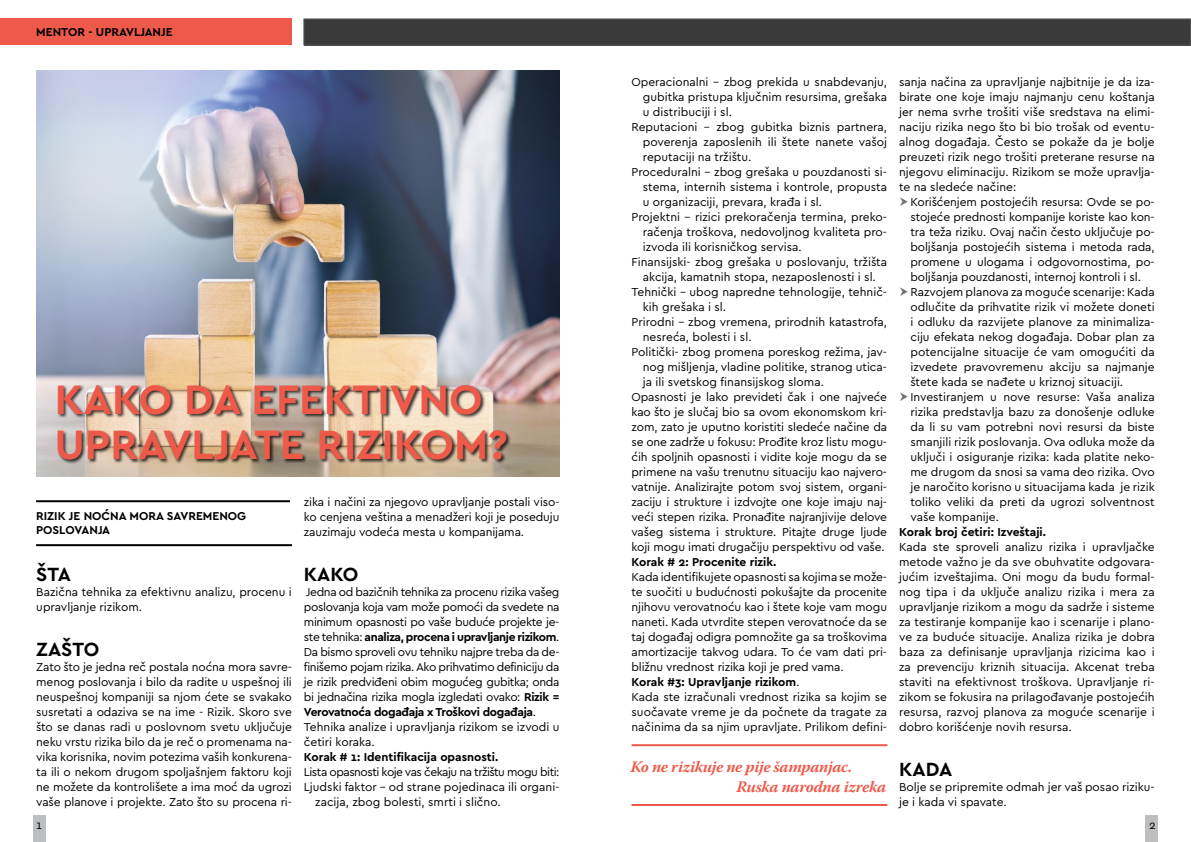
<style>
.page{position:relative;width:1191px;height:842px;background:#fff}
.page>*{position:absolute;margin:0;border:0;box-sizing:border-box;transform-origin:0 0}
.t1{font:700 43px "Cera Pro";color:#ed5a4a}
.t2{font:700 20px "Cera Pro";color:#000}
.t3{font:italic 700 16px/19.2px "Warnock PKS";letter-spacing:-.02em;color:#ed5a4a}
.t4{font:12px/15px "Cera Pro";letter-spacing:-.01em;color:#000}
.t5{font:12px/15px "Cera Pro";letter-spacing:-.03em;color:#000}
.t6{font:700 12px "Cera Pro";color:#000}
.t7{font:12px "Cera Pro";letter-spacing:-.04em;color:#000}
.s1{font-weight:700}
</style>
<div class="page">
<div style="left:304px;top:19px;width:886px;height:26px;background:#3a3a3a"></div>
<div style="left:303px;top:18px;width:888px;height:28px;border:1px solid #58585a"></div>
<div style="left:33px;top:815px;width:13px;height:26px;background:#bcbec0"></div>
<div style="left:1145px;top:815px;width:12px;height:26px;background:#bcbec0"></div>
<hr style="left:631px;top:804px;width:256px;height:2px;background:#ed5a4a">
<hr style="left:631px;top:744px;width:256px;height:2px;background:#ed5a4a">
<hr style="left:36px;top:500px;width:254px;height:2px;background:#000">
<hr style="left:36px;top:544px;width:256px;height:2px;background:#000">
<div style="left:0;top:18px;width:292px;height:27px;background:#ed5a4a"></div>
<img style="left:36px;top:71px;width:523px;height:405px">
<div style="left:57px;top:385px;width:454px;height:79px;background:#000;opacity:.75"></div>
<p class="t6" style="left:36px;top:24px;width:9px">MEN</p>
<p class="t6" style="left:61px;top:24px;width:112px">TOR - UPRAVLJANJE</p>
<h1 class="t1" style="left:55px;top:371px;width:59px">Kako</h1>
<h1 class="t1" style="left:184px;top:371px;width:164px">da efektiv</h1>
<h1 class="t1" style="left:418px;top:371px;width:58px">no</h1>
<h1 class="t1" style="left:55px;top:416px;width:28px">uprav</h1>
<h1 class="t1" style="left:191px;top:416px;width:149px">ljate riziko</h1>
<h1 class="t1" style="left:454px;top:416px;width:55px">m?</h1>
<p class="t6" style="left:36px;top:508px;width:14px">Rizik</p>
<p class="t6" style="left:69px;top:508px;width:80px">je noćna mora</p>
<p class="t6" style="left:167px;top:508px;width:9px">savr</p>
<p class="t6" style="left:196px;top:508px;width:52px">emenog</p>
<p class="t6" style="left:36px;top:522px;width:9px">pos</p>
<p class="t6" style="left:59px;top:522px;width:15px">lova</p>
<p class="t6" style="left:89px;top:522px;width:16px">nja</p>
<h2 class="t2" style="left:36px;top:561px;width:36px">ŠTA</h2>
<p class="t4" style="left:36px;top:584px;width:257px">Bazična tehnika za efektivnu analizu, procenu i upravljanje rizikom.</p>
<h2 class="t2" style="left:36px;top:636px;width:65px">ZAŠTO</h2>
<p class="t4" style="left:36px;top:659px;width:257px;text-align:justify">Zato što je jedna reč postala noćna mora savre&shy;menog poslovanja i bilo da radite u uspešnoj ili neuspešnoj kompaniji sa njom ćete se svakako susretati a odaziva se na ime - Rizik. Skoro sve što se danas radi u poslovnom svetu uključuje neku vrstu rizika bilo da je reč o promenama na&shy;vika korisnika, novim potezima vaših konkurena&shy;ta ili o nekom drugom spoljašnjem faktoru koji ne možete da kontrolišete a ima moć da ugrozi vaše planove i projekte. Zato što su procena ri-</p>
<p class="t4" style="left:304px;top:494px;width:257px;text-align:justify">zika i načini za njegovo upravljanje postali viso&shy;ko cenjena veština a menadžeri koji je poseduju zauzimaju vodeća mesta u kompanijama.</p>
<h2 class="t2" style="left:304px;top:561px;width:56px">KAKO</h2>
<p class="t5" style="left:304px;top:584px;width:257px">Jedna od bazičnih tehnika za procenu rizika vašeg poslovanja koja vam može pomoći da svedete na minimum opasnosti po vaše buduće projekte je&shy;ste tehnika: <span class="s1">analiza, procena i upravljanje rizikom</span>.<br>Da bismo sproveli ovu tehniku najpre treba da de&shy;finišemo pojam rizika. Ako prihvatimo definiciju da je rizik predviđeni obim mogućeg gubitka; onda bi jednačina rizika mogla izgledati ovako: <span class="s1">Rizik = Verovatnoća događaja x Troškovi događaja</span>.<br>Tehnika analize i upravljanja rizikom se izvodi u četiri koraka.</p>
<p class="t6" style="left:304px;top:749px;width:196px">Korak # 1: Identifikacija opasnosti.</p>
<p class="t7" style="left:304px;top:764px;width:257px">Lista opasnosti koje vas čekaju na tržištu mogu biti:</p>
<p class="t4" style="left:304px;top:779px;width:257px">Ljudski faktor – od strane pojedinaca ili organi-</p>
<p class="t4" style="left:315px;top:794px;width:187px">zacija, zbog bolesti, smrti i slično.</p>
<p class="t4" style="left:631px;top:74px;width:257px">Operacionalni – zbog prekida u snabdevanju,</p>
<p class="t4" style="left:643px;top:89px;width:246px">gubitka pristupa ključnim resursima, grešaka</p>
<p class="t4" style="left:643px;top:104px;width:91px">u distribuciji i sl.</p>
<p class="t4" style="left:631px;top:119px;width:257px">Reputacioni – zbog gubitka biznis partnera,</p>
<p class="t4" style="left:643px;top:134px;width:246px">poverenja zaposlenih ili štete nanete vašoj</p>
<p class="t4" style="left:643px;top:149px;width:110px">reputaciji na tržištu.</p>
<p class="t4" style="left:631px;top:164px;width:257px">Proceduralni – zbog grešaka u pouzdanosti si-</p>
<p class="t4" style="left:643px;top:179px;width:246px">stema, internih sistema i kontrole, propusta</p>
<p class="t4" style="left:643px;top:194px;width:181px">u organizaciji, prevara, krađa i sl.</p>
<p class="t4" style="left:631px;top:209px;width:257px">Projektni – rizici prekoračenja termina, preko-</p>
<p class="t4" style="left:643px;top:224px;width:246px">račenja troškova, nedovoljnog kvaliteta pro-</p>
<p class="t4" style="left:643px;top:239px;width:160px">izvoda ili korisničkog servisa.</p>
<p class="t4" style="left:631px;top:254px;width:257px">Finansijski- zbog grešaka u poslovanju, tržišta</p>
<p class="t4" style="left:643px;top:269px;width:234px">akcija, kamatnih stopa, nezaposlenosti i sl.</p>
<p class="t4" style="left:631px;top:284px;width:257px">Tehnički – ubog napredne tehnologije, tehnič-</p>
<p class="t4" style="left:643px;top:299px;width:85px">kih grešaka i sl.</p>
<p class="t4" style="left:631px;top:314px;width:257px">Prirodni – zbog vremena, prirodnih katastrofa,</p>
<p class="t4" style="left:643px;top:329px;width:110px">nesreća, bolesti i sl.</p>
<p class="t4" style="left:631px;top:344px;width:257px">Politički- zbog promena poreskog režima, jav-</p>
<p class="t4" style="left:643px;top:359px;width:246px">nog mišljenja, vladine politike, stranog utica-</p>
<p class="t4" style="left:643px;top:374px;width:182px">ja ili svetskog finansijskog sloma.</p>
<p class="t4" style="left:631px;top:389px;width:257px">Opasnosti je lako prevideti čak i one najveće</p>
<p class="t4" style="left:631px;top:404px;width:257px">kao što je slučaj bio sa ovom ekonomskom kri-</p>
<p class="t4" style="left:631px;top:419px;width:257px">zom, zato je uputno koristiti sledeće načine da</p>
<p class="t4" style="left:631px;top:434px;width:257px">se one zadrže u fokusu: Prođite kroz listu mogu-</p>
<p class="t4" style="left:631px;top:449px;width:257px">ćih spoljnih opasnosti i vidite koje mogu da se</p>
<p class="t4" style="left:631px;top:464px;width:257px">primene na vašu trenutnu situaciju kao najvero-</p>
<p class="t4" style="left:631px;top:479px;width:257px">vatnije. Analizirajte potom svoj sistem, organi-</p>
<p class="t4" style="left:631px;top:494px;width:257px">zaciju i strukture i izdvojte one koje imaju naj-</p>
<p class="t4" style="left:631px;top:509px;width:257px">veći stepen rizika. Pronađite najranjivije delove</p>
<p class="t4" style="left:631px;top:524px;width:257px">vašeg sistema i strukture. Pitajte druge ljude</p>
<p class="t4" style="left:631px;top:539px;width:255px">koji mogu imati drugačiju perspektivu od vaše.</p>
<p class="t6" style="left:631px;top:554px;width:146px">Korak # 2: Procenite rizik.</p>
<p class="t4" style="left:631px;top:569px;width:257px">Kada identifikujete opasnosti sa kojima se može&shy;te suočiti u budućnosti pokušajte da procenite njihovu verovatnoću kao i štete koje vam mogu naneti. Kada utvrdite stepen verovatnoće da se taj događaj odigra pomnožite ga sa troškovima amortizacije takvog udara. To će vam dati pri&shy;bližnu vrednost rizika koji je pred vama.<br><span class="s1">Korak #3: Upravljanje rizikom</span>.<br>Kada ste izračunali vrednost rizika sa kojim se suočavate vreme je da počnete da tragate za načinima da sa njim upravljate. Prilikom defini-</p>
<h3 class="t3" style="left:736px;top:757px;width:151px;text-indent:-106px">Ko ne rizikuje ne pije šampanjac.<br>Ruska narodna izreka</h3>
<p class="t4" style="left:899px;top:74px;width:257px;text-align:justify">sanja načina za upravljanje najbitnije je da iza&shy;birate one koje imaju najmanju cenu koštanja jer nema svrhe trošiti više sredstava na elimi&shy;naciju rizika nego što bi bio trošak od eventu&shy;alnog događaja. Često se pokaže da je bolje preuzeti rizik nego trošiti preterane resurse na njegovu eliminaciju. Rizikom se može upravlja&shy;te na sledeće načine:</p>
<p class="t4" style="left:908px;top:194px;width:248px">Korišćenjem postojećih resursa: Ovde se po&shy;stojeće prednosti kompanije koriste kao kon&shy;tra teža riziku. Ovaj način često uključuje po&shy;boljšanja postojećih sistema i metoda rada, promene u ulogama i odgovornostima, po&shy;boljšanja pouzdanosti, internoj kontroli i sl.<br>Razvojem planova za moguće scenarije: Kada odlučite da prihvatite rizik vi možete doneti i odluku da razvijete planove za minimaliza&shy;ciju efekata nekog događaja. Dobar plan za potencijalne situacije će vam omogućiti da izvedete pravovremenu akciju sa najmanje štete kada se nađete u kriznoj situaciji.<br>I nvestiranjem u nove resurse: Vaša analiza rizika predstavlja bazu za donošenje odluke da li su vam potrebni novi resursi da biste smanjili rizik poslovanja. Ova odluka može da uključi i osiguranje rizika: kada platite neko&shy;me drugom da snosi sa vama deo rizika. Ovo je naročito korisno u situacijama kada je rizik toliko veliki da preti da ugrozi solventnost vaše kompanije.</p>
<p class="t6" style="left:899px;top:524px;width:148px">Korak broj četiri: Izveštaji.</p>
<p class="t4" style="left:899px;top:539px;width:257px;text-align:justify">Kada ste sproveli analizu rizika i upravljačke metode važno je da sve obuhvatite odgovara&shy;jućim izveštajima. Oni mogu da budu formal&shy;nog tipa i da uključe analizu rizika i mera za upravljanje rizikom a mogu da sadrže i sisteme za testiranje kompanije kao i scenarije i plano&shy;ve za buduće situacije. Analiza rizika je dobra baza za definisanje upravljanja rizicima kao i za prevenciju kriznih situacija. Akcenat treba staviti na efektivnost troškova. U pravljanje ri&shy;zikom se fokusira na prilagođavanje postojećih resursa, razvoj planova za moguće scenarije i dobro korišćenje novih resursa.</p>
<h2 class="t2" style="left:899px;top:756px;width:55px">KADA</h2>
<p class="t4" style="left:899px;top:779px;width:257px">Bolje se pripremite odmah jer vaš posao riziku&shy;je i kada vi spavate.</p>
<p class="t4" style="left:36px;top:817px;width:7px">1</p>
<p class="t4" style="left:1149px;top:817px;width:8px">2</p>
</div>
